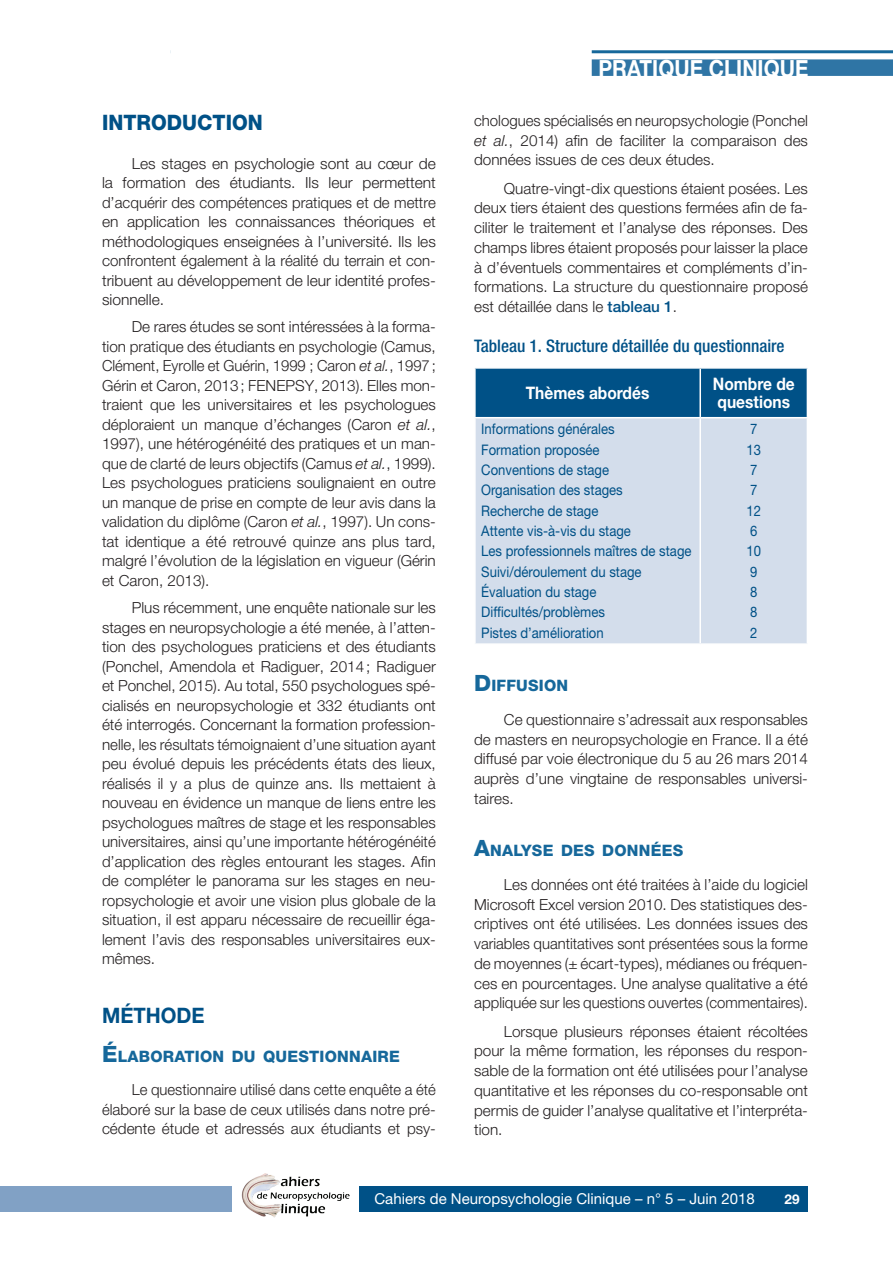
<style>
.page{position:relative;width:893px;height:1263px;background:#fff}
.page>*{position:absolute;margin:0;border:0;box-sizing:border-box;transform-origin:0 0}
.t1{font:700 23.7px "Helvetica Neue LT Std";color:#fff;scale:.87 1}
.t2{font:800 21.3px "Helvetica Neue LT Std";color:#005187;scale:.95 1}
.t3{font:700 21.3px "Helvetica Neue LT Std";color:#005187;scale:.95 1}
.t4{font:500 condensed 17.4px "Helvetica Neue LT Std";color:#005187}
.t5{font:700 17.25px/18.8px "Helvetica Neue LT Std";color:#fff;scale:.9 1}
.t6{font:800 15.75px "Helvetica Neue LT Std";letter-spacing:.015em;color:#16689b}
.t7{font:300 15.3px/19.5px "Helvetica Neue LT Std";color:#231f20;text-align:justify}
.t8{font:15px "Helvetica Neue LT Std";color:#fff}
.t9{font:14.55px/20.4px "Helvetica Neue LT Std";color:#005187;scale:.9 1}
.t10{font:700 13.5px "Helvetica Neue LT Std";color:#fff}
.s1{font-style:italic}
.s2{font-size:22.5px}
.s3{font-weight:500;color:#005187}
</style>
<div class="page">
<hr style="left:170px;top:50px;width:723px;height:3px;background:#16689b">
<div style="left:170px;top:43px;width:422px;height:16px;background:#fff"></div>
<div style="left:592px;top:59px;width:301px;height:17px;background:#2f75a5"></div>
<div style="left:360px;top:1186px;width:448px;height:25px;background:#005187"></div>
<div style="left:0;top:1186px;width:232px;height:25px;background:#81a1c5"></div>
<img style="left:241px;top:1174px;width:109px;height:43px">
<div style="left:476px;top:369px;width:331px;height:48px;background:#005187"></div>
<div style="left:476px;top:418px;width:331px;height:225px;background:#d3ddeb"></div>
<hr style="left:699px;top:369px;width:2px;height:48px;background:#fff">
<hr style="left:699px;top:418px;width:2px;height:225px;background:#fff">
<h2 class="t2" style="left:102px;top:110px;width:171px">INTRODUCTION</h2>
<p class="t7" style="left:102px;top:153px;width:335px;text-align:left;text-indent:30px">Les stages en psychologie sont au cœur de la formation des étudiants. Ils leur permettent d’acquérir des compétences pratiques et de mettre en application les connaissances théoriques et méthodologiques enseignées à l’université. Ils les confrontent également à la réalité du terrain et con&shy;tribuent au développement de leur identité profes&shy;sionnelle.</p>
<p class="t7" style="left:102px;top:317px;width:335px;text-align:left;text-indent:30px">De rares études se sont intéressées à la forma&shy;tion pratique des étudiants en psychologie (Camus, Clément, Eyrolle et Guérin, 1999 ; Caron <span class="s1">et al.</span>, 1997; Gérin et Caron, 2013; FENEPSY, 2013). Elles mon&shy;traient que les universitaires et les psychologues déploraient un manque d’échanges (Caron <span class="s1">et al.</span>, 1997), une hétérogénéité des pratiques et un man&shy;que de clarté de leurs objectifs (Camus <span class="s1">et al.</span>, 1999).<br>Les psychologues praticiens soulignaient en outre un manque de prise en compte de leur avis dans la validation du diplôme (Caron <span class="s1">et al.</span>, 1997). Un cons&shy;tat identique a été retrouvé quinze ans plus tard, malgré l’évolution de la législation en vigueur (Gérin et Caron, 2013).</p>
<p class="t7" style="left:102px;top:598px;width:335px;text-indent:30px">Plus récemment, une enquête nationale sur les stages en neuropsychologie a été menée, à l’atten&shy;tion des psychologues praticiens et des étudiants (Ponchel, Amendola et Radiguer, 2014; Radiguer et Ponchel, 2015). Au total, 550 psychologues spé&shy;cialisés en neuropsychologie et 332 étudiants ont été interrogés. Concernant la formation profession&shy;nelle, les résultats témoignaient d’une situation ayant peu évolué depuis les précédents états des lieux, réalisés il y a plus de quinze ans. Ils mettaient à nouveau en évidence un manque de liens entre les psychologues maîtres de stage et les responsables universitaires, ainsi qu’une importante hétérogénéité d’application des règles entourant les stages. Afin de compléter le panorama sur les stages en neu&shy;ropsychologie et avoir une vision plus globale de la situation, il est apparu nécessaire de recueillir éga&shy;lement l’avis des responsables universitaires eux&shy;mêmes.</p>
<h2 class="t3" style="left:102px;top:1002px;width:110px">MÉTHODE</h2>
<p class="t6" style="left:102px;top:1047px;width:299px"><span class="s2">É</span>LABORATION DU QUESTIONNAIRE</p>
<p class="t7" style="left:102px;top:1080px;width:335px;text-indent:30px">Le questionnaire utilisé dans cette enquête a été élaboré sur la base de ceux utilisés dans notre pré&shy;cédente étude et adressés aux étudiants et psy-</p>
<h1 class="t1" style="left:598px;top:54px;width:243px">PRATIQUE CLINIQUE</h1>
<p class="t7" style="left:474px;top:110px;width:335px">chologues spécialisés en neuropsychologie (Ponchel <span class="s1">et al.</span>, 2014) afin de faciliter la comparaison des données issues de ces deux études.</p>
<p class="t7" style="left:474px;top:178px;width:335px;text-indent:30px">Quatre-vingt-dix questions étaient posées. Les deux tiers étaient des questions fermées afin de fa&shy;ciliter le traitement et l’analyse des réponses. Des champs libres étaient proposés pour laisser la place à d’éventuels commentaires et compléments d’in&shy;formations. La structure du questionnaire proposé est détaillée dans le <span class="s3">tableau 1</span>.</p>
<p class="t4" style="left:474px;top:336px;width:312px">Tableau 1. Structure détaillée du questionnaire</p>
<p class="t5" style="left:526px;top:383px;width:139px">Thèmes abordés</p>
<p class="t5" style="left:713px;top:374px;width:93px">Nombre de questions</p>
<p class="t9" style="left:481px;top:419px;width:235px">Informations générales<br>Formation proposée<br>Conventions de stage<br>Organisation des stages<br>Recherche de stage<br>Attente vis-à-vis du stage<br>Les professionnels maîtres de stage<br>Suivi/déroulement du stage<br>Évaluation du stage<br>Difficultés/problèmes<br>Pistes d’amélioration</p>
<p class="t9" style="left:746px;top:419px;width:18px">7<br>13<br>7<br>7<br>12<br>6<br>10<br>9<br>8<br>8<br>2</p>
<p class="t6" style="left:474px;top:676px;width:96px"><span class="s2">D</span>IFFUSION</p>
<p class="t7" style="left:474px;top:709px;width:335px;text-indent:30px">Ce questionnaire s’adressait aux responsables de masters en neuropsychologie en France. Il a été diffusé par voie électronique du 5 au 26 mars 2014 auprès d’une vingtaine de responsables universi&shy;taires.</p>
<p class="t6" style="left:474px;top:841px;width:210px"><span class="s2">A</span>NALYSE DES DONNÉES</p>
<p class="t7" style="left:474px;top:874px;width:335px;text-align:left;text-indent:30px">Les données ont été traitées à l’aide du logiciel Microsoft Excel version 2010. Des statistiques des&shy;criptives ont été utilisées. Les données issues des variables quantitatives sont présentées sous la forme de moyennes (± écart-types), médianes ou fréquen&shy;ces en pourcentages. Une analyse qualitative a été appliquée sur les questions ouvertes (commentaires).</p>
<p class="t7" style="left:474px;top:1021px;width:335px;text-indent:30px">Lorsque plusieurs réponses étaient récoltées pour la même formation, les réponses du respon&shy;sable de la formation ont été utilisées pour l’analyse quantitative et les réponses du co-responsable ont permis de guider l’analyse qualitative et l’interpréta&shy;tion.</p>
<p class="t8" style="left:374px;top:1190px;width:382px">Cahiers de Neuropsychologie Clinique – n° 5 – Juin 2018</p>
<p class="t10" style="left:784px;top:1190px;width:17px">29</p>
</div>
